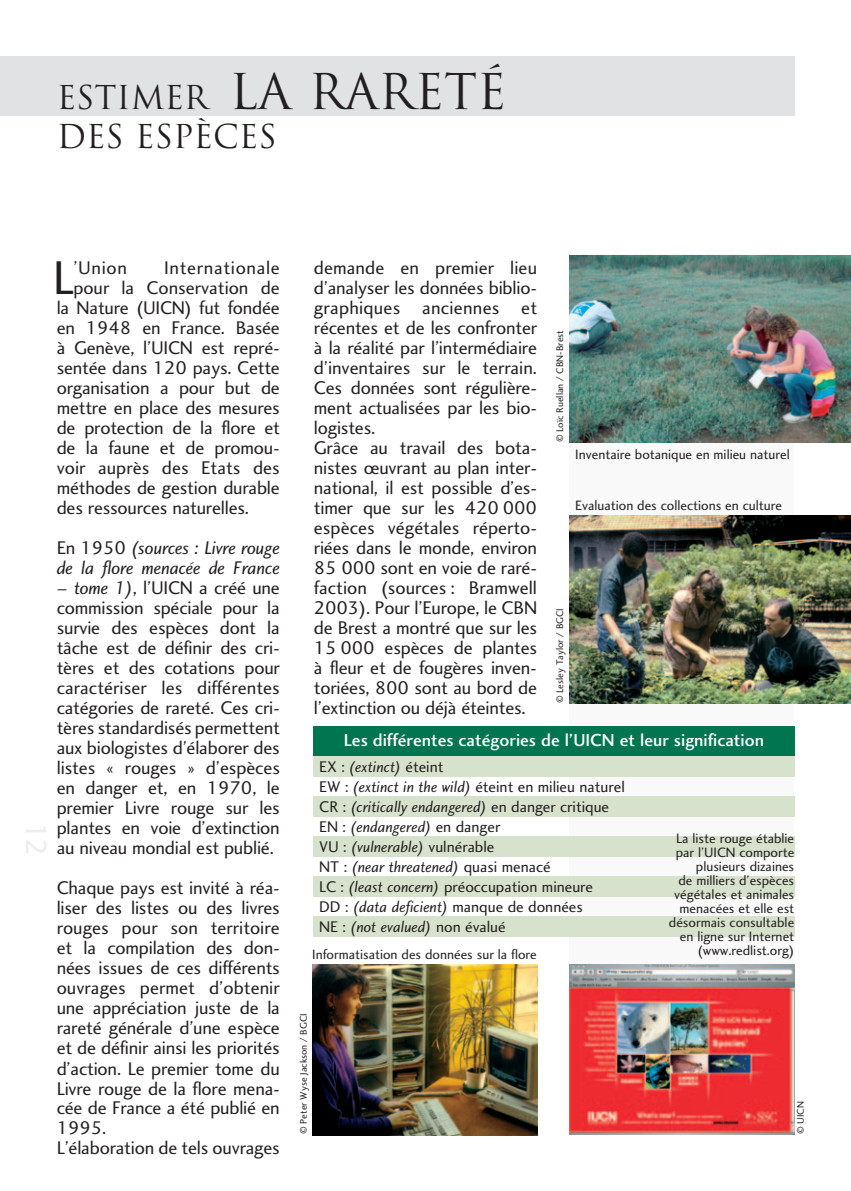
<style>
.page{position:relative;width:851px;height:1191px;background:#fff}
.page>*{position:absolute;margin:0;border:0;box-sizing:border-box;transform-origin:0 0}
.t1{font:49px "Charlotte Sans Book Plain";color:#231f20}
.t2{font:48px "Trajan";color:#231f20}
.t3{font:32px "Trajan";color:#231f20}
.t4{font:19px/20px "Charlotte Sans Book Plain";letter-spacing:-.01em;color:#231f20}
.t5{font:19px/20px "Charlotte Sans Book Italic Plain";letter-spacing:-.01em;color:#231f20}
.t6{font:19px "Charlotte Sans Book Plain";letter-spacing:.035em;color:#231f20}
.t7{font:18px "Charlotte Sans Medium Plain";color:#fff}
.t8{font:16px/20px "Charlotte Sans Book Plain";color:#231f20}
.t9{font:16px/20px "Charlotte Sans Book Italic Plain";color:#231f20}
.t10{font:14px/14px "Charlotte Sans Book Plain";color:#231f20;text-align:right}
.t11{font:10px "Charlotte Sans Book Plain";color:#231f20}
.s1{font-size:32px}
.s2{font-family:"Charlotte Sans Book Plain"}
.s3{font-family:"Charlotte Sans Book Italic Plain"}
</style>
<div class="page">
<div style="left:569px;top:254px;width:225px;height:880px;background:#f9f9f9"></div>
<img style="left:569px;top:255px;width:281px;height:187px">
<img style="left:569px;top:516px;width:281px;height:187px">
<div style="left:0;top:57px;width:794px;height:59px;background:#e1e2e4"></div>
<div style="left:313px;top:726px;width:481px;height:35px;background:#00754f"></div>
<div style="left:313px;top:756px;width:481px;height:20px;background:#d7e2cd"></div>
<div style="left:313px;top:796px;width:481px;height:20px;background:#d7e2cd"></div>
<div style="left:313px;top:836px;width:481px;height:20px;background:#d7e2cd"></div>
<div style="left:313px;top:876px;width:481px;height:20px;background:#d7e2cd"></div>
<div style="left:313px;top:916px;width:481px;height:20px;background:#d7e2cd"></div>
<img style="left:313px;top:965px;width:224px;height:170px">
<img style="left:569px;top:964px;width:225px;height:170px">
<h2 class="t2" style="left:57px;top:63px;width:451px"><span class="s1">ESTIMER</span> LA RARETÉ</h2>
<h3 class="t3" style="left:57px;top:117px;width:221px">DES ESPÈCES</h3>
<h1 class="t1" style="left:53px;top:248px;width:23px">L</h1>
<p class="t4" style="left:73px;top:257px;width:55px">’Union</p>
<p class="t6" style="left:164px;top:256px;width:117px">Internationale</p>
<p class="t4" style="left:73px;top:277px;width:208px">pour la Conservation de</p>
<p class="t4" style="left:57px;top:297px;width:224px">la Nature (UICN) fut fondée</p>
<p class="t4" style="left:57px;top:317px;width:224px">en 1948 en France. Basée</p>
<p class="t4" style="left:57px;top:337px;width:224px">à Genève, l’UICN est repré-</p>
<p class="t4" style="left:57px;top:357px;width:225px">sentée dans 120 pays. Cette</p>
<p class="t4" style="left:57px;top:377px;width:225px">organisation a pour but de</p>
<p class="t4" style="left:57px;top:397px;width:225px">mettre en place des mesures</p>
<p class="t4" style="left:57px;top:417px;width:225px">de protection de la flore et</p>
<p class="t4" style="left:57px;top:437px;width:224px">de la faune et de promou-</p>
<p class="t4" style="left:57px;top:457px;width:224px">voir auprès des Etats des</p>
<p class="t4" style="left:57px;top:477px;width:224px">méthodes de gestion durable</p>
<p class="t4" style="left:57px;top:497px;width:194px">des ressources naturelles.</p>
<p class="t5" style="left:57px;top:537px;width:225px"><span class="s2">En 1950</span> (sources : Livre rouge de la flore menacée de France</p>
<p class="t4" style="left:57px;top:577px;width:225px;text-align:justify"><span class="s3">– tome 1)</span>, l’UICN a créé une commission spéciale pour la survie des espèces dont la tâche est de définir des cri&shy;tères et des cotations pour caractériser les différentes catégories de rareté. Ces cri&shy;tères standardisés permettent aux biologistes d’élaborer des listes « rouges » d’espèces en danger et, en 1970, le premier Livre rouge sur les plantes en voie d’extinction au niveau mondial est publié.</p>
<p class="t4" style="left:57px;top:877px;width:225px">Chaque pays est invité à réa&shy;liser des listes ou des livres rouges pour son territoire et la compilation des don&shy;nées issues de ces différents ouvrages permet d’obtenir une appréciation juste de la rareté générale d’une espèce et de définir ainsi les priorités d’action. Le premier tome du<br>Livre rouge de la flore mena&shy;cée de France a été publié en<br>1995.<br>L’élaboration de tels ouvrages</p>
<p class="t4" style="left:314px;top:257px;width:225px">demande en premier lieu d’analyser les données biblio&shy;graphiques anciennes et récentes et de les confronter à la réalité par l’intermédiaire d’inventaires sur le terrain.<br>Ces données sont régulière&shy;ment actualisées par les bio&shy;logistes.<br>Grâce au travail des bota&shy;nistes œuvrant au plan inter&shy;national, il est possible d’es&shy;timer que sur les 420 000 espèces végétales réperto&shy;riées dans le monde, environ<br>85 000 sont en voie de raré&shy;faction (sources : Bramwell<br>2003). Pour l’Europe, le CBN de Brest a montré que sur les<br>15 000 espèces de plantes à fleur et de fougères inven&shy;toriées, 800 sont au bord de l’extinction ou déjà éteintes.</p>
<p class="t7" style="left:344px;top:729px;width:421px">Les différentes catégories de l’UICN et leur signification</p>
<p class="t8" style="left:319px;top:756px;width:307px">EX : <span class="s3">(extinct)</span> éteint<br>EW : <span class="s3">(extinct in the wild)</span> éteint en milieu naturel</p>
<p class="t9" style="left:319px;top:796px;width:291px"><span class="s2">CR :</span> (critically endangered) <span class="s2">en danger critique<br>EN :</span> (endangered) <span class="s2">en danger</span></p>
<p class="t8" style="left:319px;top:836px;width:177px">VU : <span class="s3">(vulnerable)</span> vulnérable</p>
<p class="t9" style="left:319px;top:856px;width:233px"><span class="s2">NT :</span> (near threatened) <span class="s2">quasi menacé</span></p>
<p class="t8" style="left:319px;top:876px;width:275px">LC : <span class="s3">(least concern)</span> préoccupation mineure<br>DD : <span class="s3">(data deficient)</span> manque de données<br>NE : <span class="s3">(not evalued)</span> non évalué</p>
<p class="t10" style="left:312px;top:947px;width:226px">Informatisation des données sur la flore</p>
<p class="t11" style="left:553px;top:442px;width:114px;rotate:-90deg">© Loïc Ruellan / CBN-Brest</p>
<p class="t10" style="left:575px;top:447px;width:216px">Inventaire botanique en milieu naturel</p>
<p class="t10" style="left:575px;top:498px;width:208px">Evaluation des collections en culture</p>
<p class="t11" style="left:553px;top:703px;width:97px;rotate:-90deg">© Lesley Taylor / BGCI</p>
<p class="t10" style="left:668px;top:831px;width:127px">La liste rouge établie par l’UICN comporte plusieurs dizaines<br>de milliers d’espèces végétales et animales menacées et elle est désormais consultable en ligne sur Internet (www.redlist.org)</p>
<p class="t11" style="left:297px;top:1134px;width:122px;rotate:-90deg">© Peter Wyse Jackson / BGCI</p>
<p class="t11" style="left:794px;top:1134px;width:34px;rotate:-90deg">© UICN</p>
</div>
